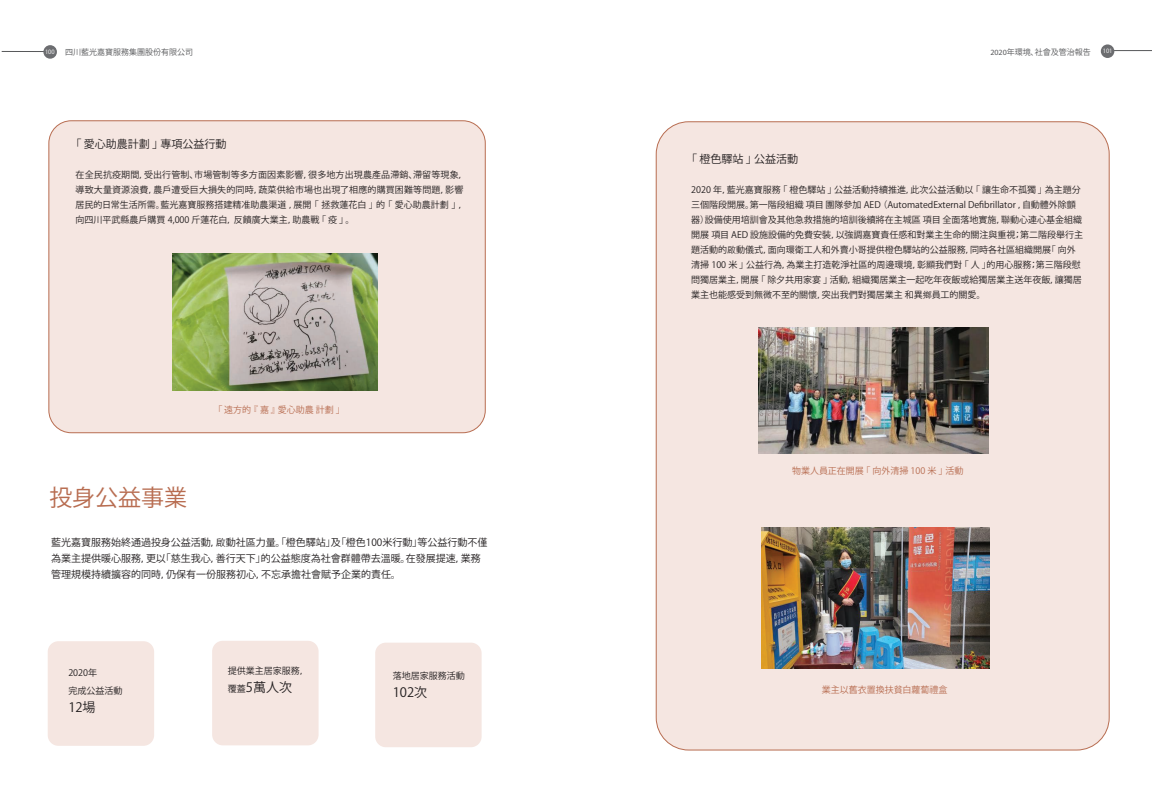
<style>
.page{position:relative;width:1152px;height:792px;background:#fff}
.page>*{position:absolute;margin:0;border:0;box-sizing:border-box;transform-origin:0 0}
.t1{font:23px "Koz Go Pr 6 N";color:#b86d51}
.t2{font:13px "Koz Go Pr 6 N";color:#231f20}
.t3{font:11px "Koz Go Pr 6 N";color:#231f20}
.t4{font:10px/16px "Koz Go Pr 6 N";color:#231f20}
.t5{font:9px/15px "Koz Go Pr 6 N";color:#231f20}
.t6{font:9px "Koz Go Pr 6 N";color:#b86d51}
.t7{font:8px "Koz Go Pr 6 N";color:#57585a}
.t8{font:5.8px "Koz Go Pr 6 N";color:#fff}
.s1{font-family:"Myriad Pro"}
.s2{font-family:"ST Heiti TC";font-weight:300}
.s3{font-size:9px}
</style>
<div class="page">
<div style="left:49px;top:121px;width:436px;height:312px;background:#f5e6e1;border-radius:22px"></div>
<div style="left:49px;top:120px;width:437px;height:313px;border:1px solid #b86d51;border-radius:22px"></div>
<img style="left:173px;top:254px;width:205px;height:136px">
<hr style="left:1109px;top:50px;width:43px;height:1px;background:#57585a">
<hr style="left:2px;top:51px;width:46px;height:1px;background:#57585a">
<div style="left:43px;top:45px;width:14px;height:14px;background:#6c6d70;border-radius:50%"></div>
<div style="left:1101px;top:44px;width:13px;height:14px;background:#6c6d70;border-radius:50%"></div>
<div style="left:48px;top:641px;width:106px;height:105px;background:#f5e6e1;border-radius:11px"></div>
<div style="left:212px;top:641px;width:107px;height:104px;background:#f5e6e1;border-radius:11px"></div>
<div style="left:375px;top:643px;width:107px;height:104px;background:#f5e6e1;border-radius:11px"></div>
<div style="left:656px;top:122px;width:453px;height:628px;background:#f5e6e1;border-radius:32px"></div>
<img style="left:759px;top:327px;width:229px;height:126px">
<img style="left:761px;top:528px;width:229px;height:140px">
<p class="t8" style="left:45px;top:48px;width:11px">100</p>
<p class="t7" style="left:65px;top:48px;width:129px">四川藍光嘉寶服務集團股份有限公司</p>
<p class="t7" style="left:990px;top:48px;width:102px"><span class="s1">2020</span>年環境、社會及管治報告</p>
<p class="t8" style="left:1103px;top:48px;width:11px">101</p>
<p class="t3" style="left:70px;top:138px;width:157px">「 愛心助農計劃 」專項公益行動</p>
<p class="t5" style="left:76px;top:167px;width:393px">在全民抗疫期間，受出行管制、市場管制等多方面因素影響，很多地方出現農產品滯銷、滯留等現象，導致大量資源浪費，農戶遭受巨大損失的同時，蔬菜供給市場也出現了相應的購買困難等問題，影響居民的日常生活所需。藍光嘉寶服務搭建精准助農渠道 ，展開 「 拯救蓮花白 」的 「 愛心助農計劃 」，向四川平武縣農戶購買 4,000 斤蓮花白，反饋廣大業主，助農戰 「 疫 」。</p>
<p class="t6" style="left:213px;top:404px;width:133px">「 遠方的 『 嘉 』愛心助農 計劃 」</p>
<h1 class="t1" style="left:50px;top:484px;width:139px">投身公益事業</h1>
<p class="t4" style="left:51px;top:534px;width:438px">藍光嘉寶服務始終通過投身公益活動，<span class="s2">啟</span>動社區力量。「橙色驛站」及「橙色100米行動」等公益行動不僅為業主提供暖心服務，更以「慈生我心，善行天下」的公益態度為社會群體帶去溫暖。在發展提速，業務管理規模持續擴容的同時，仍保有一份服務初心，不忘承擔社會賦予企業的責任。</p>
<p class="t5" style="left:68px;top:664px;width:55px;line-height:18px">2020年<br>完成公益活動</p>
<h2 class="t2" style="left:68px;top:700px;width:29px">12場</h2>
<p class="t5" style="left:228px;top:663px;width:82px">提供業主居家服務，</p>
<h2 class="t2" style="left:228px;top:680px;width:66px"><span class="s3">覆蓋</span>5萬人次</h2>
<p class="t5" style="left:393px;top:668px;width:73px">落地居家服務活動</p>
<h2 class="t2" style="left:393px;top:685px;width:36px">102次</h2>
<p class="t3" style="left:686px;top:153px;width:113px">「 橙色驛站 」公益活動</p>
<p class="t5" style="left:691px;top:183px;width:393px">2020 年，藍光嘉寶服務 「 橙色驛站 」公益活動持續推進，此次公益活動以 「 讓生命不孤獨 」為主題分三個階段開展。第一階段組織 項目 團隊參加 AED （AutomatedExternal Defibrillator ，自動體外除顫器）設備使用培訓會及其他急救措施的培訓後續將在主城區 項目 全面落地實施，聯動心連心基金組織開展 項目 AED 設施設備的免費安裝，以強調嘉寶責任感和對業主生命的關注與重視；第二階段舉行主題活動的<span class="s2">啟</span>動儀式，面向環衛工人和外賣小哥提供橙色驛站的公益服務，同時各社區組織開展「 向外清掃 100 米 」公益行為，為業主打造乾淨社區的周邊環境，彰顯我們對 「 人 」的用心服務；第三階段慰問獨居業主，開展 「 除夕共用家宴 」活動，組織獨居業主一起吃年夜飯或給獨居業主送年夜飯，讓獨居業主也能感受到無微不至的關懷，突出我們對獨居業主 和異<span class="s2">鄉</span>員工的關愛。</p>
<p class="t6" style="left:792px;top:465px;width:173px">物業人員正在開展 「 向外清掃 100 米 」活動</p>
<p class="t6" style="left:822px;top:685px;width:127px">業主以舊衣置換扶貧白蘿蔔禮盒</p>
</div>
